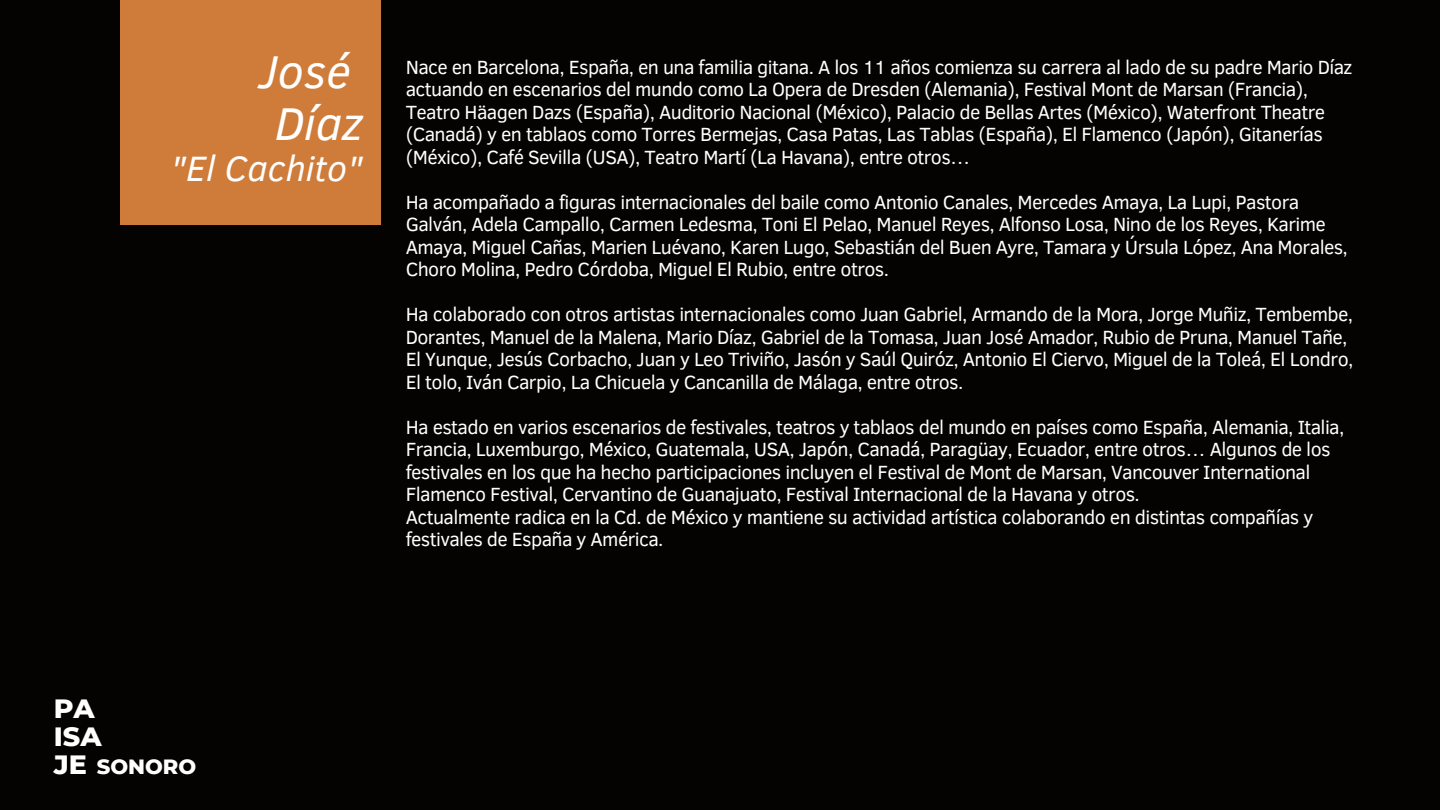
<style>
.page{position:relative;width:1440px;height:810px;background:#040301}
.page>*{position:absolute;margin:0;border:0;box-sizing:border-box;transform-origin:0 0}
.t1{font:italic 47.1px "Clear Sans";color:#fff}
.t2{font:italic 36.1px "Clear Sans";color:#fff}
.t3{font:800 27px/27.9px "Montserrat";color:#fff}
.t4{font:800 21px "Montserrat";color:#fff}
.t5{font:19.6px/22.5px "Clear Sans";letter-spacing:-.03em;color:#fff}
</style>
<div class="page">
<div style="left:121px;top:0;width:260px;height:225px;background:#cf7c3a"></div>
<p class="t1" style="left:258px;top:37px;width:94px">José</p>
<p class="t1" style="left:275px;top:89px;width:90px">Díaz</p>
<p class="t2" style="left:170px;top:142px;width:194px">"El Cachito"</p>
<p class="t5" style="left:406px;top:55px;width:948px">Nace en Barcelona, España, en una familia gitana. A los 11 años comienza su carrera al lado de su padre Mario Díaz actuando en escenarios del mundo como La Opera de Dresden (Alemania), Festival Mont de Marsan (Francia), Teatro Häagen Dazs (España), Auditorio Nacional (México), Palacio de Bellas Artes (México), Waterfront Theatre (Canadá) y en tablaos como Torres Bermejas, Casa Patas, Las Tablas (España), El Flamenco (Japón), Gitanerías (México), Café Sevilla (USA), Teatro Martí (La Havana), entre otros…</p>
<p class="t5" style="left:406px;top:190px;width:944px">Ha acompañado a figuras internacionales del baile como Antonio Canales, Mercedes Amaya, La Lupi, Pastora Galván, Adela Campallo, Carmen Ledesma, Toni El Pelao, Manuel Reyes, Alfonso Losa, Nino de los Reyes, Karime Amaya, Miguel Cañas, Marien Luévano, Karen Lugo, Sebastián del Buen Ayre, Tamara y Úrsula López, Ana Morales, Choro Molina, Pedro Córdoba, Miguel El Rubio, entre otros.</p>
<p class="t5" style="left:406px;top:302px;width:949px">Ha colaborado con otros artistas internacionales como Juan Gabriel, Armando de la Mora, Jorge Muñiz, Tembembe, Dorantes, Manuel de la Malena, Mario Díaz, Gabriel de la Tomasa, Juan José Amador, Rubio de Pruna, Manuel Tañe, El Yunque, Jesús Corbacho, Juan y Leo Triviño, Jasón y Saúl Quiróz, Antonio El Ciervo, Miguel de la Toleá, El Londro, El tolo, Iván Carpio, La Chicuela y Cancanilla de Málaga, entre otros.</p>
<p class="t5" style="left:406px;top:415px;width:940px">Ha estado en varios escenarios de festivales, teatros y tablaos del mundo en países como España, Alemania, Italia, Francia, Luxemburgo, México, Guatemala, USA, Japón, Canadá, Paragüay, Ecuador, entre otros… Algunos de los festivales en los que ha hecho participaciones incluyen el Festival de Mont de Marsan, Vancouver International Flamenco Festival, Cervantino de Guanajuato, Festival Internacional de la Havana y otros.</p>
<p class="t5" style="left:406px;top:505px;width:909px">Actualmente radica en la Cd. de México y mantiene su actividad artística colaborando en distintas compañías y festivales de España y América.</p>
<p class="t3" style="left:54px;top:695px;width:49px">PA<br>ISA<br>JE</p>
<p class="t4" style="left:97px;top:753px;width:101px">SONORO</p>
</div>
